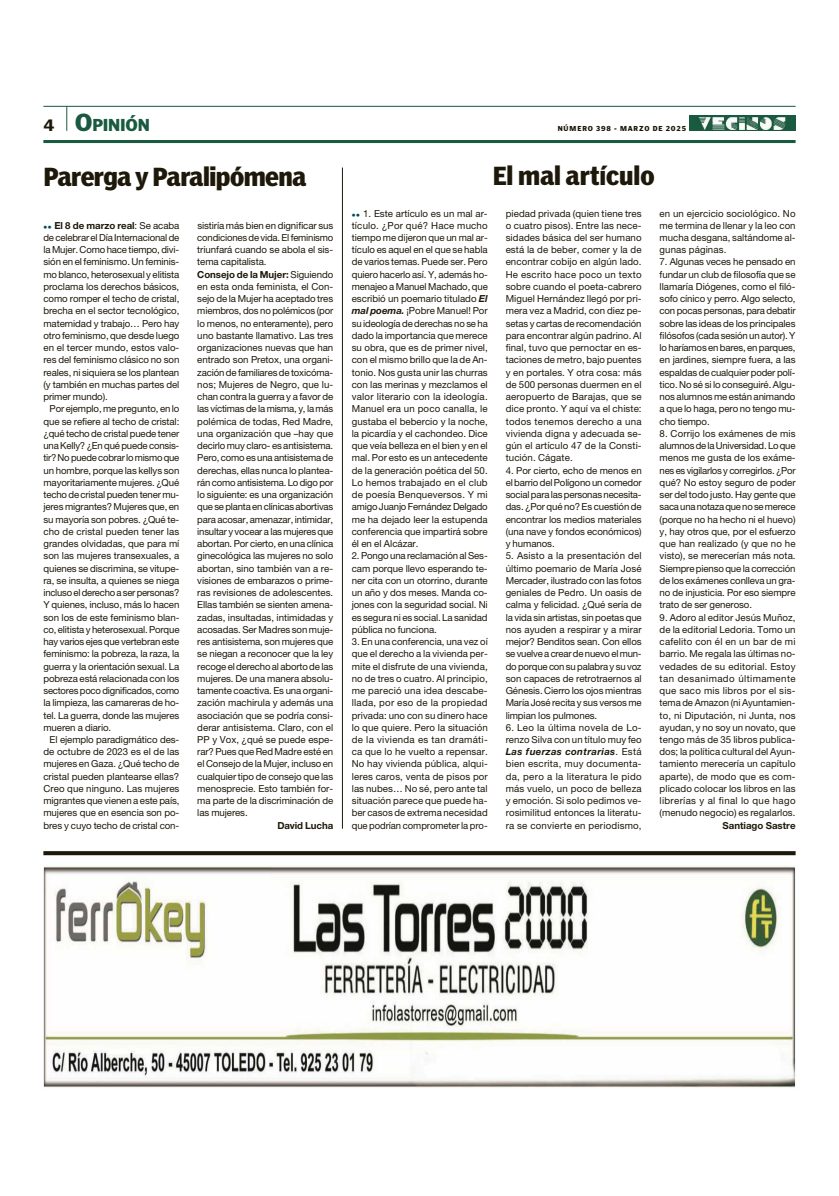
<style>
.page{position:relative;width:839px;height:1196px;background:#fff}
.page>*{position:absolute;margin:0;border:0;box-sizing:border-box;transform-origin:0 0}
.t1{font:700 condensed 24.4px "Poynter Agate Zero";letter-spacing:-.02em;color:#1e180a}
.t2{font:700 condensed 24.4px "Poynter Agate Zero";color:#1e180a}
.t3{font:900 17.2px "Poynter Gothic Text";letter-spacing:-.015em;color:#195a41}
.t4{font:9.6px/12.2px "Helvetica Neue LT Std";letter-spacing:-.01em;color:#1e180a;text-align:justify}
.t5{font:700 9.6px "Helvetica Neue LT Std";color:#1e180a}
.t6{font:900 7.2px "Poynter Gothic Text";letter-spacing:.12em;color:#1e180a}
.s1{font-size:16.4px;color:#1e180a}
.s2{font-size:24.4px}
.s3{color:#004a59}
.s4{font-weight:700;font-style:italic}
.s5{font-weight:700}
</style>
<div class="page">
<hr style="left:43px;top:106px;width:752px;height:1px;background:#195a41">
<hr style="left:43px;top:140px;width:752px;height:3px;background:#195a41">
<svg style="left:66px;top:106px;width:1px;height:25px"></svg>
<img style="left:689px;top:116px;width:106px;height:15px">
<svg style="left:43px;top:851px;width:752px;height:4px;background:#252012"></svg>
<hr style="left:342px;top:168px;width:1px;height:660px;background:#1e180a">
<img style="left:45px;top:865px;width:748px;height:221px">
<div style="left:43px;top:863px;width:752px;height:225px;border:1px solid #fefefe"></div>
<h2 class="t3" style="left:43px;top:115px;width:108px"><span class="s1">4</span> <span class="s2">O</span>pinión</h2>
<p class="t6" style="left:557px;top:124px;width:130px">NÚMERO 398 - MARZO DE 2025</p>
<h1 class="t2" style="left:492px;top:162px;width:163px">El mal artículo</h1>
<p class="t4" style="left:352px;top:207px;width:137px"><span class="s3">●</span> <span class="s3">●</span> 1. Este artículo es un mal ar&shy;tículo. ¿Por qué? Hace mucho tiempo me dijeron que un mal ar&shy;tículo es aquel en el que se habla de varios temas. Puede ser. Pero quiero hacerlo así. Y, además ho&shy;menajeo a Manuel Machado, que escribió un poemario titulado <span class="s4">El mal poema.</span> ¡Pobre Manuel! Por su ideología de derechas no se ha dado la importancia que merece su obra, que es de primer nivel, con el mismo brillo que la de An&shy;tonio. Nos gusta unir las churras con las merinas y mezclamos el valor literario con la ideología.<br>Manuel era un poco canalla, le gustaba el bebercio y la noche, la picardía y el cachondeo. Dice que veía belleza en el bien y en el mal. Por esto es un antecedente de la generación poética del 50.<br>Lo hemos trabajado en el club de poesía Benqueversos. Y mi amigo Juanjo Fernández Delgado me ha dejado leer la estupenda conferencia que impartirá sobre él en el Alcázar.</p>
<p class="t4" style="left:352px;top:550px;width:137px">2. Pongo una reclamación al Ses&shy;cam porque llevo esperando te&shy;ner cita con un otorrino, durante un año y dos meses. Manda co&shy;jones con la seguridad social. Ni es segura ni es social. La sanidad pública no funciona.</p>
<p class="t4" style="left:352px;top:635px;width:137px">3. En una conferencia, una vez oí que el derecho a la vivienda per&shy;mite el disfrute de una vivienda, no de tres o cuatro. Al principio, me pareció una idea descabe&shy;llada, por eso de la propiedad privada: uno con su dinero hace lo que quiere. Pero la situación de la vivienda es tan dramáti&shy;ca que lo he vuelto a repensar.<br>No hay vivienda pública, alqui&shy;leres caros, venta de pisos por las nubes… No sé, pero ante tal situación parece que puede ha&shy;ber casos de extrema necesidad que podrían comprometer la pro-</p>
<h1 class="t1" style="left:43px;top:162px;width:264px">Parerga y Paralipómena</h1>
<p class="t4" style="left:43px;top:219px;width:137px"><span class="s3">●</span> <span class="s3">●</span> <span class="s5">El 8 de marzo real</span>: Se acaba de celebrar el Día Internacional de la Mujer. Como hace tiempo, divi&shy;sión en el feminismo. Un feminis&shy;mo blanco, heterosexual y elitista proclama los derechos básicos, como romper el techo de cristal, brecha en el sector tecnológico, maternidad y trabajo… Pero hay otro feminismo, que desde luego en el tercer mundo, estos valo&shy;res del feminismo clásico no son reales, ni siquiera se los plantean (y también en muchas partes del primer mundo).</p>
<p class="t4" style="left:43px;top:403px;width:137px;text-indent:6px">Por ejemplo, me pregunto, en lo que se refiere al techo de cristal: ¿qué techo de cristal puede tener una Kelly? ¿En qué puede consis&shy;tir? No puede cobrar lo mismo que un hombre, porque las kellys son mayoritariamente mujeres. ¿Qué techo de cristal pueden tener mu&shy;jeres migrantes? Mujeres que, en su mayoría son pobres. ¿Qué te&shy;cho de cristal pueden tener las grandes olvidadas, que para mí son las mujeres transexuales, a quienes se discrimina, se vitupe&shy;ra, se insulta, a quienes se niega incluso el derecho a ser personas?<br>Y quienes, incluso, más lo hacen son los de este feminismo blan&shy;co, elitista y heterosexual. Porque hay varios ejes que vertebran este feminismo: la pobreza, la raza, la guerra y la orientación sexual. La pobreza está relacionada con los sectores poco dignificados, como la limpieza, las camareras de ho&shy;tel. La guerra, donde las mujeres mueren a diario.</p>
<p class="t4" style="left:43px;top:733px;width:137px;text-indent:6px">El ejemplo paradigmático des&shy;de octubre de 2023 es el de las mujeres en Gaza. ¿Qué techo de cristal pueden plantearse ellas?<br>Creo que ninguno. Las mujeres migrantes que vienen a este país, mujeres que en esencia son po&shy;bres y cuyo techo de cristal con-</p>
<p class="t4" style="left:659px;top:207px;width:138px">en un ejercicio sociológico. No me termina de llenar y la leo con mucha desgana, saltándome al&shy;gunas páginas.</p>
<p class="t4" style="left:659px;top:256px;width:137px">7. Algunas veces he pensado en fundar un club de filosofía que se llamaría Diógenes, como el filó&shy;sofo cínico y perro. Algo selecto, con pocas personas, para debatir sobre las ideas de los principales filósofos (cada sesión un autor). Y lo haríamos en bares, en parques, en jardines, siempre fuera, a las espaldas de cualquier poder polí&shy;tico. No sé si lo conseguiré. Algu&shy;nos alumnos me están animando a que lo haga, pero no tengo mu&shy;cho tiempo.</p>
<p class="t4" style="left:659px;top:427px;width:137px">8. Corrijo los exámenes de mis alumnos de la Universidad. Lo que menos me gusta de los exáme&shy;nes es vigilarlos y corregirlos. ¿Por qué? No estoy seguro de poder ser del todo justo. Hay gente que saca una notaza que no se merece (porque no ha hecho ni el huevo) y, hay otros que, por el esfuerzo que han realizado (y que no he visto), se merecerían más nota.<br>Siempre pienso que la corrección de los exámenes conlleva un gra&shy;no de injusticia. Por eso siempre trato de ser generoso.</p>
<p class="t4" style="left:659px;top:611px;width:137px">9. Adoro al editor Jesús Muñoz, de la editorial Ledoria. Tomo un cafelito con él en un bar de mi barrio. Me regala las últimas no&shy;vedades de su editorial. Estoy tan desanimado últimamente que saco mis libros por el sis&shy;tema de Amazon (ni Ayuntamien&shy;to, ni Diputación, ni Junta, nos ayudan, y no soy un novato, que tengo más de 35 libros publica&shy;dos; la política cultural del Ayun&shy;tamiento merecería un capítulo aparte), de modo que es com&shy;plicado colocar los libros en las librerías y al final lo que hago (menudo negocio) es regalarlos.</p>
<p class="t5" style="left:722px;top:819px;width:74px">Santiago Sastre</p>
<p class="t4" style="left:505px;top:207px;width:137px">piedad privada (quien tiene tres o cuatro pisos). Entre las nece&shy;sidades básica del ser humano está la de beber, comer y la de encontrar cobijo en algún lado.<br>He escrito hace poco un texto sobre cuando el poeta-cabrero Miguel Hernández llegó por pri&shy;mera vez a Madrid, con diez pe&shy;setas y cartas de recomendación para encontrar algún padrino. Al final, tuvo que pernoctar en es&shy;taciones de metro, bajo puentes y en portales. Y otra cosa: más de 500 personas duermen en el aeropuerto de Barajas, que se dice pronto. Y aquí va el chiste: todos tenemos derecho a una vivienda digna y adecuada se&shy;gún el artículo 47 de la Consti&shy;tución. Cágate.</p>
<p class="t4" style="left:505px;top:464px;width:138px">4. Por cierto, echo de menos en el barrio del Polígono un comedor social para las personas necesita&shy;das. ¿Por qué no? Es cuestión de encontrar los medios materiales (una nave y fondos económicos) y humanos.</p>
<p class="t4" style="left:505px;top:550px;width:137px">5. Asisto a la presentación del último poemario de María José Mercader, ilustrado con las fotos geniales de Pedro. Un oasis de calma y felicidad. ¿Qué sería de la vida sin artistas, sin poetas que nos ayuden a respirar y a mirar mejor? Benditos sean. Con ellos se vuelve a crear de nuevo el mun&shy;do porque con su palabra y su voz son capaces de retrotraernos al Génesis. Cierro los ojos mientras María José recita y sus versos me limpian los pulmones.</p>
<p class="t4" style="left:505px;top:721px;width:137px">6. Leo la última novela de Lo&shy;renzo Silva con un título muy feo <span class="s4">Las fuerzas contrarias</span>. Está bien escrita, muy documenta&shy;da, pero a la literatura le pido más vuelo, un poco de belleza y emoción. Si solo pedimos ve&shy;rosimilitud entonces la literatu&shy;ra se convierte en periodismo,</p>
<p class="t4" style="left:197px;top:219px;width:137px;text-align:left">sistiría más bien en dignificar sus condiciones de vida. El feminismo triunfará cuando se abola el sis&shy;tema capitalista.<br><span class="s5">Consejo de la Mujer:</span> Siguiendo en esta onda feminista, el Con&shy;sejo de la Mujer ha aceptado tres miembros, dos no polémicos (por lo menos, no enteramente), pero uno bastante llamativo. Las tres organizaciones nuevas que han entrado son Pretox, una organi&shy;zación de familiares de toxicóma&shy;nos; Mujeres de Negro, que lu&shy;chan contra la guerra y a favor de las víctimas de la misma, y, la más polémica de todas, Red Madre, una organización que –hay que decirlo muy claro- es antisistema.<br>Pero, como es una antisistema de derechas, ellas nunca lo plantea&shy;rán como antisistema. Lo digo por lo siguiente: es una organización que se planta en clínicas abortivas para acosar, amenazar, intimidar, insultar y vocear a las mujeres que abortan. Por cierto, en una clínica ginecológica las mujeres no solo abortan, sino también van a re&shy;visiones de embarazos o prime&shy;ras revisiones de adolescentes.<br>Ellas también se sienten amena&shy;zadas, insultadas, intimidadas y acosadas. Ser Madres son muje&shy;res antisistema, son mujeres que se niegan a reconocer que la ley recoge el derecho al aborto de las mujeres. De una manera absolu&shy;tamente coactiva. Es una organi&shy;zación machirula y además una asociación que se podría consi&shy;derar antisistema. Claro, con el<br>PP y Vox, ¿qué se puede espe&shy;rar? Pues que Red Madre esté en el Consejo de la Mujer, incluso en cualquier tipo de consejo que las menosprecie. Esto también for&shy;ma parte de la discriminación de las mujeres.</p>
<p class="t5" style="left:277px;top:819px;width:57px">David Lucha</p>
</div>
